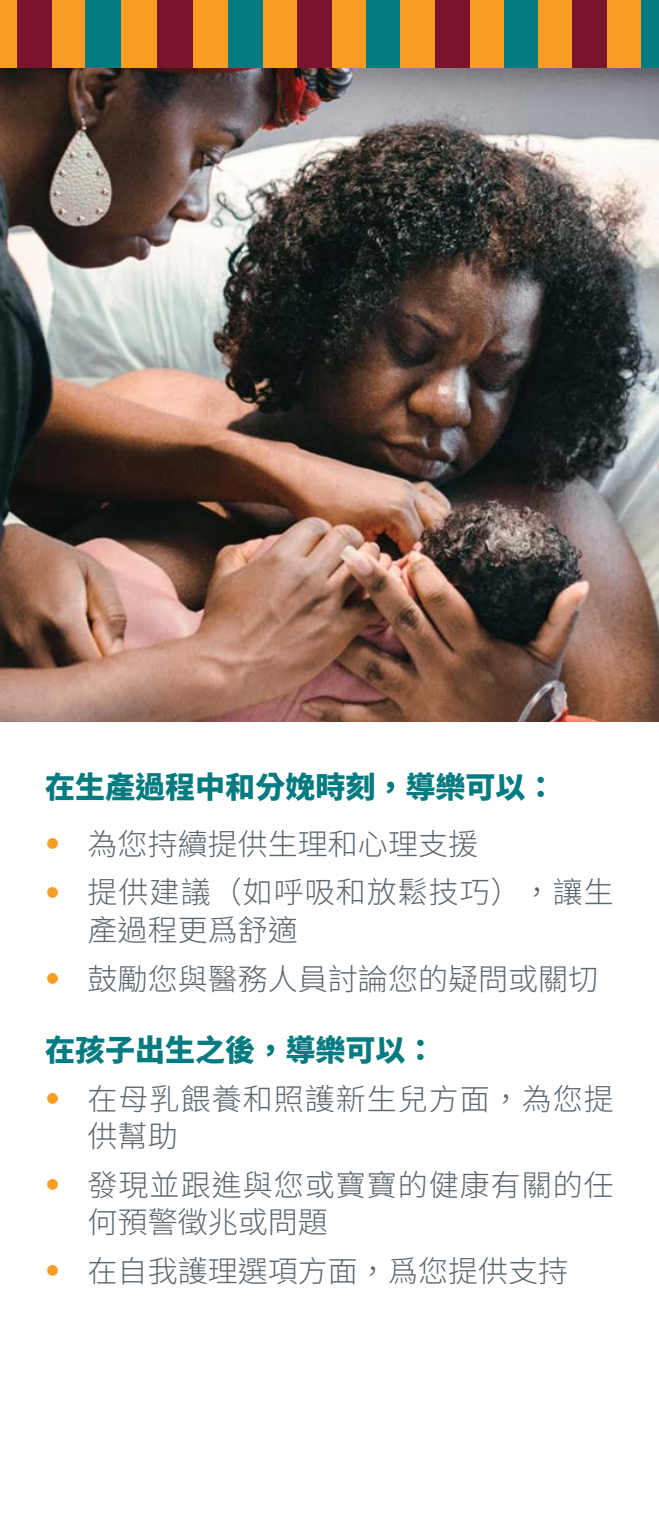
<style>
.page{position:relative;width:659px;height:1530px;background:#fff}
.page>*{position:absolute;margin:0;border:0;box-sizing:border-box;transform-origin:0 0}
.t1{font:300 30px/37.5px "Source Han Sans TC";letter-spacing:.03em;color:#5b6770}
.t2{font:300 30px "Source Han Sans TC";color:#5b6770}
.t3{font:800 30px "Source Han Sans TC";color:#047b80}
.t4{font:300 30px/37.5px "Source Han Sans TC";letter-spacing:.035em;color:#5b6770}
.s1{font-family:"Avenir";color:#f99c24}
</style>
<div class="page">
<img style="left:0;top:68px;width:658px;height:654px">
<div style="left:0;top:0;width:17px;height:68px;background:#f99c24"></div>
<div style="left:51px;top:0;width:35px;height:68px;background:#f99c24"></div>
<div style="left:17px;top:0;width:34px;height:68px;background:#7a142d"></div>
<div style="left:86px;top:0;width:35px;height:68px;background:#047b80"></div>
<div style="left:121px;top:0;width:36px;height:68px;background:#f99c24"></div>
<div style="left:193px;top:0;width:35px;height:68px;background:#f99c24"></div>
<div style="left:157px;top:0;width:36px;height:68px;background:#7a142d"></div>
<div style="left:228px;top:0;width:35px;height:68px;background:#047b80"></div>
<div style="left:263px;top:0;width:34px;height:68px;background:#f99c24"></div>
<div style="left:332px;top:0;width:34px;height:68px;background:#f99c24"></div>
<div style="left:297px;top:0;width:35px;height:68px;background:#7a142d"></div>
<div style="left:366px;top:0;width:34px;height:68px;background:#047b80"></div>
<div style="left:400px;top:0;width:35px;height:68px;background:#f99c24"></div>
<div style="left:469px;top:0;width:34px;height:68px;background:#f99c24"></div>
<div style="left:435px;top:0;width:34px;height:68px;background:#7a142d"></div>
<div style="left:503px;top:0;width:35px;height:68px;background:#047b80"></div>
<div style="left:538px;top:0;width:34px;height:68px;background:#f99c24"></div>
<div style="left:606px;top:0;width:35px;height:68px;background:#f99c24"></div>
<div style="left:572px;top:0;width:34px;height:68px;background:#7a142d"></div>
<div style="left:641px;top:0;width:17px;height:68px;background:#047b80"></div>
<p class="t3" style="left:45px;top:770px;width:511px">在生產過程中和分娩時刻，導樂可以：</p>
<p class="t2" style="left:45px;top:827px;width:434px"><span class="s1">•</span> 為您持續提供生理和心理支援</p>
<p class="t1" style="left:87px;top:874px;width:527px;text-indent:-42px"><span class="s1">•</span> 提供建議（如呼吸和放鬆技巧），讓生產過程更爲舒適</p>
<p class="t2" style="left:45px;top:962px;width:554px"><span class="s1">•</span> 鼓勵您與醫務人員討論您的疑問或關切</p>
<p class="t3" style="left:45px;top:1033px;width:391px">在孩子出生之後，導樂可以：</p>
<p class="t4" style="left:87px;top:1080px;width:527px;text-indent:-42px"><span class="s1">•</span> 在母乳餵養和照護新生兒方面，為您提供幫助</p>
<p class="t1" style="left:87px;top:1167px;width:527px;text-indent:-42px"><span class="s1">•</span> 發現並跟進與您或寶寶的健康有關的任何預警徵兆或問題</p>
<p class="t2" style="left:45px;top:1254px;width:524px"><span class="s1">•</span> 在自我護理選項方面，爲您提供支持</p>
</div>
